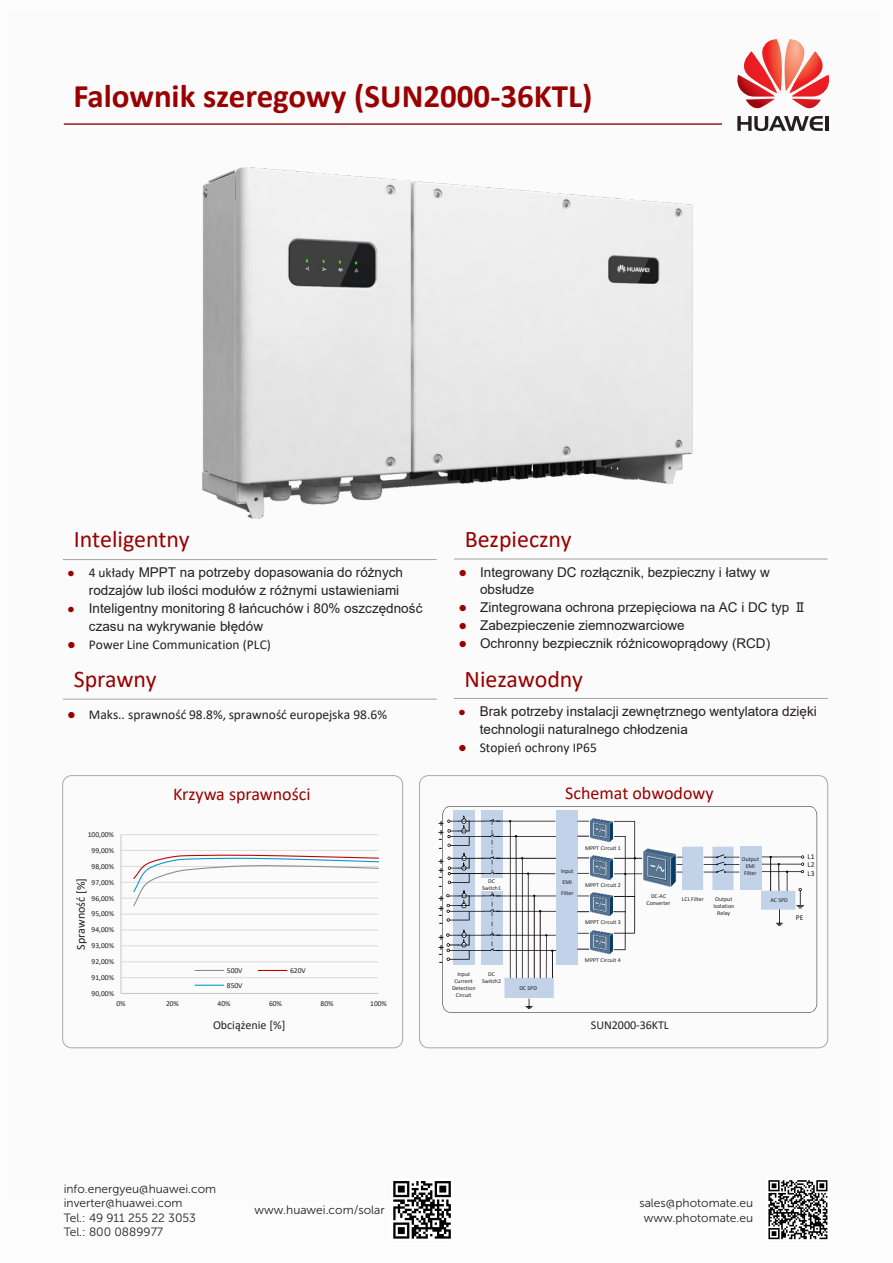
<style>
.page{position:relative;width:893px;height:1263px;background:#fff}
.page>*{position:absolute;margin:0;border:0;box-sizing:border-box;transform-origin:0 0}
.t1{font:700 33px "Calibri";color:#900}
.t2{font:24px "Calibri";color:#900}
.t3{font:18px "Calibri";color:#900}
.t4{font:13.5px/17.9px "Arial";letter-spacing:.005em;color:#231f20}
.t5{font:13.5px "Calibri";color:#231f20}
.t6{font:12px "Museo Sans 300";color:#231f20}
.t7{font:12px "Calibri";color:#231f20}
.t8{font:10.5px/8.2px "Arial";color:#040000}
.t9{font:7.5px/8.6px "Calibri";letter-spacing:-.005em;color:#231f20;text-align:justify}
.t10{font:6px/7.2px "Calibri";color:#231f20;text-align:center}
.s1{color:#900}
.s2{font-family:"Calibri"}
.s3{font-family:"MS Gothic"}
</style>
<div class="page">
<div style="left:10px;top:11px;width:871px;height:1190px;background:#fbfbfb"></div>
<svg style="left:442px;top:806px;width:375px;height:206px"></svg>
<svg style="left:676px;top:847px;width:64px;height:43px"></svg>
<div style="left:740px;top:846px;width:21px;height:43px;background:#c1d2e9"></div>
<svg style="left:577px;top:821px;width:12px;height:1px"></svg>
<svg style="left:577px;top:836px;width:12px;height:1px"></svg>
<svg style="left:577px;top:857px;width:12px;height:1px"></svg>
<svg style="left:577px;top:873px;width:12px;height:1px"></svg>
<svg style="left:577px;top:895px;width:12px;height:1px"></svg>
<svg style="left:577px;top:911px;width:12px;height:1px"></svg>
<svg style="left:614px;top:821px;width:28px;height:129px"></svg>
<svg style="left:761px;top:855px;width:43px;height:71px"></svg>
<svg style="left:446px;top:815px;width:110px;height:194px"></svg>
<hr style="left:63px;top:559px;width:374px;height:1px;background:#a8a9ad">
<hr style="left:63px;top:699px;width:374px;height:1px;background:#a8a9ad">
<hr style="left:454px;top:558px;width:374px;height:1px;background:#a8a9ad">
<hr style="left:454px;top:698px;width:374px;height:1px;background:#a8a9ad">
<div style="left:62px;top:775px;width:341px;height:273px;border:1px solid #a8a9ad;border-radius:9px"></div>
<div style="left:419px;top:775px;width:409px;height:273px;border:1px solid #a8a9ad;border-radius:9px"></div>
<hr style="left:121px;top:977px;width:258px;height:1px;background:#dcdddf">
<hr style="left:121px;top:961px;width:258px;height:1px;background:#dcdddf">
<hr style="left:121px;top:945px;width:258px;height:1px;background:#dcdddf">
<hr style="left:121px;top:929px;width:258px;height:1px;background:#dcdddf">
<hr style="left:121px;top:913px;width:258px;height:2px;background:#dcdddf">
<hr style="left:121px;top:897px;width:258px;height:2px;background:#dcdddf">
<hr style="left:121px;top:882px;width:258px;height:1px;background:#dcdddf">
<hr style="left:121px;top:866px;width:258px;height:1px;background:#dcdddf">
<hr style="left:121px;top:850px;width:258px;height:1px;background:#dcdddf">
<hr style="left:121px;top:834px;width:258px;height:1px;background:#dcdddf">
<hr style="left:121px;top:835px;width:1px;height:158px;background:#c7c8ca">
<hr style="left:121px;top:993px;width:258px;height:1px;background:#c7c8ca">
<svg style="left:132px;top:854px;width:247px;height:52px"></svg>
<svg style="left:195px;top:970px;width:29px;height:1px"></svg>
<svg style="left:258px;top:970px;width:29px;height:1px"></svg>
<svg style="left:195px;top:985px;width:29px;height:1px"></svg>
<img style="left:202px;top:168px;width:491px;height:351px">
<div style="left:391px;top:1179px;width:62px;height:62px;background:linear-gradient(to right,#fff,#fff)"></div>
<svg style="left:393px;top:1181px;width:58px;height:57px"></svg>
<hr style="left:64px;top:123px;width:658px;height:2px;background:#991b1e">
<svg style="left:737px;top:116px;width:86px;height:15px"></svg>
<hr style="left:826px;top:116px;width:3px;height:15px;background:#231f20">
<svg style="left:737px;top:39px;width:93px;height:70px"></svg>
<svg style="left:768px;top:1180px;width:60px;height:60px"></svg>
<svg style="left:768px;top:1180px;width:59px;height:59px"></svg>
<p class="t1" style="left:73px;top:73px;width:520px">Falownik szeregowy (SUN2000-36KTL)</p>
<p class="t2" style="left:74px;top:523px;width:117px">Inteligentny</p>
<p class="t2" style="left:465px;top:523px;width:108px">Bezpieczny</p>
<p class="t4" style="left:67px;top:564px;width:337px;text-align:right"><span class="s1">●</span> <span class="s2">4 układy</span> MPPT na potrzeby dopasowania do różnych rodzajów lub ilości modułów z różnymi ustawieniami</p>
<p class="t4" style="left:89px;top:599px;width:335px;text-indent:-21px"><span class="s1">●</span> Inteligentny monitoring 8 łańcuchów i 80% oszczędność czasu na wykrywanie błędów</p>
<p class="t5" style="left:67px;top:635px;width:205px"><span class="s1">●</span> Power Line Communication (PLC)</p>
<p class="t4" style="left:480px;top:563px;width:291px;text-indent:-21px"><span class="s1">●</span> Integrowany DC rozłącznik, bezpieczny i łatwy w obsłudze</p>
<p class="t4" style="left:459px;top:598px;width:350px"><span class="s1">●</span> Zintegrowana ochrona przepięciowa na AC i DC typ <span class="s3">Ⅱ</span></p>
<p class="t4" style="left:459px;top:616px;width:227px"><span class="s1">●</span> Zabezpieczenie ziemnozwarciowe</p>
<p class="t4" style="left:459px;top:634px;width:313px"><span class="s1">●</span> Ochronny bezpiecznik różnicowoprądowy (RCD)</p>
<p class="t2" style="left:74px;top:662px;width:84px">Sprawny</p>
<p class="t2" style="left:465px;top:662px;width:120px">Niezawodny</p>
<p class="t5" style="left:67px;top:705px;width:321px"><span class="s1">●</span> Maks.. sprawność 98.8%, sprawność europejska 98.6%</p>
<p class="t4" style="left:480px;top:702px;width:339px;text-indent:-21px"><span class="s1">●</span> Brak potrzeby instalacji zewnętrznego wentylatora dzięki technologii naturalnego chłodzenia</p>
<p class="t5" style="left:458px;top:738px;width:140px"><span class="s1">●</span> Stopień ochrony IP65</p>
<p class="t9" style="left:88px;top:830px;width:28px">100,00%</p>
<p class="t9" style="left:92px;top:846px;width:24px">99,00%</p>
<p class="t9" style="left:92px;top:862px;width:24px">98,00%</p>
<p class="t7" style="left:73px;top:950px;width:73px;rotate:-90deg">Sprawność [%]</p>
<p class="t9" style="left:92px;top:878px;width:24px">97,00%</p>
<p class="t9" style="left:92px;top:893px;width:24px">96,00%</p>
<p class="t9" style="left:92px;top:909px;width:24px">95,00%</p>
<p class="t9" style="left:92px;top:925px;width:24px">94,00%</p>
<p class="t9" style="left:92px;top:941px;width:24px">93,00%</p>
<p class="t9" style="left:92px;top:957px;width:24px">92,00%</p>
<p class="t9" style="left:92px;top:973px;width:24px">91,00%</p>
<p class="t9" style="left:92px;top:989px;width:24px">90,00%</p>
<p class="t3" style="left:173px;top:782px;width:139px">Krzywa sprawności</p>
<p class="t3" style="left:565px;top:781px;width:150px">Schemat obwodowy</p>
<p class="t8" style="left:438px;top:819px;width:8px;line-height:8.9px">+ +</p>
<p class="t8" style="left:439px;top:834px;width:5px">- -</p>
<p class="t8" style="left:438px;top:856px;width:8px;line-height:9.8px">+ +</p>
<p class="t8" style="left:439px;top:872px;width:5px">- -</p>
<p class="t8" style="left:438px;top:893px;width:8px;line-height:9.8px">+ +</p>
<p class="t8" style="left:439px;top:910px;width:5px">- -</p>
<p class="t8" style="left:438px;top:933px;width:8px;line-height:9.8px">+ +</p>
<p class="t8" style="left:439px;top:949px;width:5px">- -</p>
<p class="t10" style="left:482px;top:877px;width:21px">DC<br>Switch1</p>
<p class="t9" style="left:227px;top:966px;width:17px">500V</p>
<p class="t9" style="left:290px;top:966px;width:17px">620V</p>
<p class="t9" style="left:227px;top:980px;width:17px">850V</p>
<p class="t10" style="left:452px;top:970px;width:25px">Input<br>Current<br>Detection<br>Circuit</p>
<p class="t10" style="left:482px;top:970px;width:21px">DC<br>Switch2</p>
<p class="t10" style="left:519px;top:984px;width:19px">DC SPD</p>
<p class="t10" style="left:561px;top:866px;width:14px;line-height:10.8px;text-align:left">Input<br>EMI<br>Filter</p>
<p class="t10" style="left:585px;top:844px;width:37px">MPPT Circuit 1</p>
<p class="t10" style="left:585px;top:881px;width:37px">MPPT Circuit 2</p>
<p class="t10" style="left:585px;top:918px;width:37px">MPPT Circuit 3</p>
<p class="t10" style="left:585px;top:956px;width:37px">MPPT Circuit 4</p>
<p class="t10" style="left:646px;top:892px;width:26px">DC-AC<br>Converter</p>
<p class="t10" style="left:682px;top:895px;width:23px">LCL Filter</p>
<p class="t10" style="left:713px;top:895px;width:22px">Output<br>Isolation<br>Relay</p>
<p class="t9" style="left:116px;top:999px;width:11px">0%</p>
<p class="t9" style="left:166px;top:999px;width:14px">20%</p>
<p class="t9" style="left:218px;top:999px;width:14px">40%</p>
<p class="t9" style="left:269px;top:999px;width:14px">60%</p>
<p class="t9" style="left:321px;top:999px;width:14px">80%</p>
<p class="t9" style="left:370px;top:999px;width:18px">100%</p>
<p class="t7" style="left:213px;top:1017px;width:74px">Obciążenie [%]</p>
<p class="t7" style="left:591px;top:1017px;width:80px">SUN2000-36KTL</p>
<p class="t10" style="left:742px;top:855px;width:19px">Output<br>EMI<br>Filter</p>
<p class="t9" style="left:807px;top:852px;width:9px">L1<br>L2<br>L3</p>
<p class="t10" style="left:770px;top:896px;width:19px">AC SPD</p>
<p class="t9" style="left:796px;top:913px;width:9px">PE</p>
<p class="t6" style="left:64px;top:1182px;width:154px">info.energyeu@huawei.com</p>
<p class="t6" style="left:64px;top:1196px;width:120px">inverter@huawei.com</p>
<p class="t6" style="left:64px;top:1211px;width:134px">Tel.: 49 911 255 22 3053</p>
<p class="t6" style="left:64px;top:1225px;width:101px">Tel.: 800 0889977</p>
<p class="t6" style="left:255px;top:1204px;width:132px">www.huawei.com/solar</p>
<p class="t6" style="left:639px;top:1196px;width:115px">sales@photomate.eu</p>
<p class="t6" style="left:644px;top:1211px;width:111px">www.photomate.eu</p>
</div>
